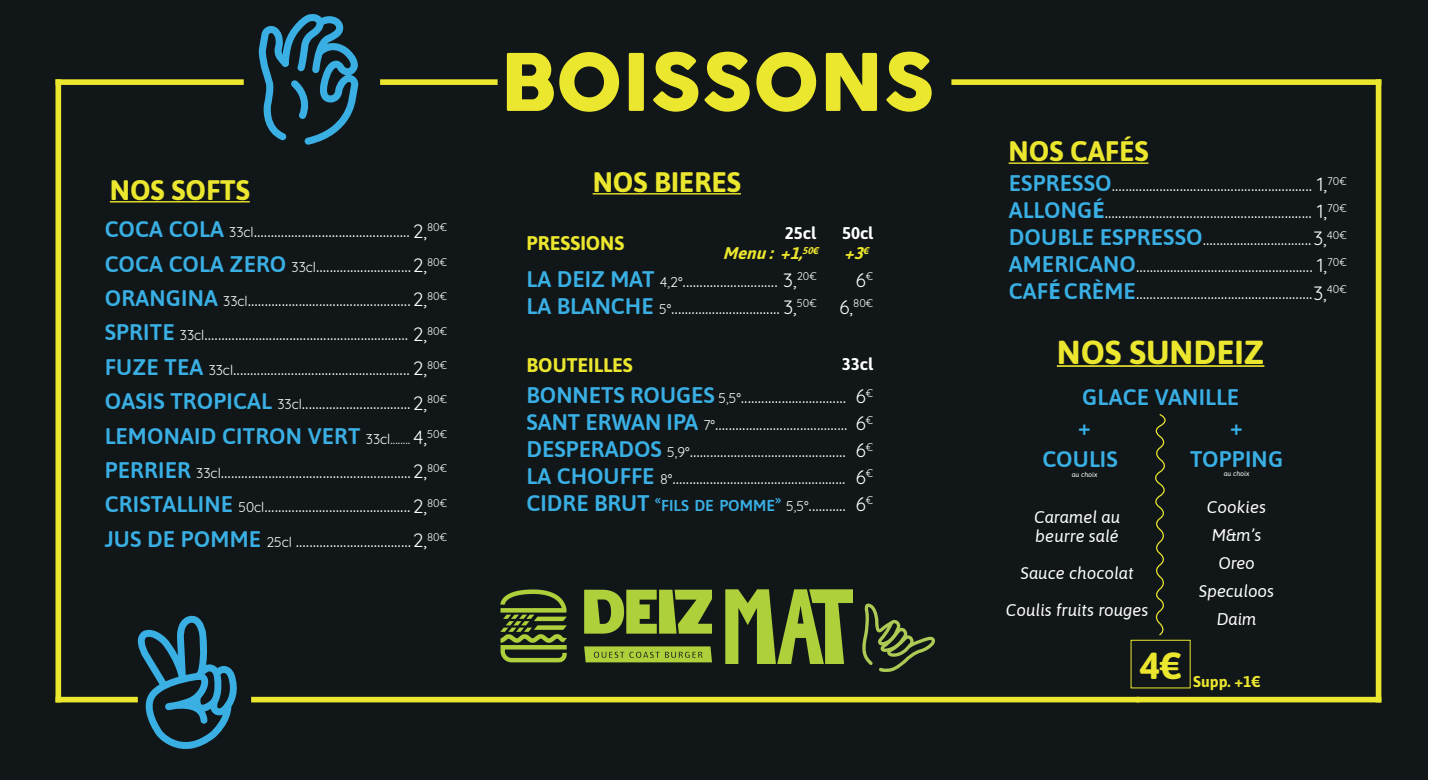
<style>
.page{position:relative;width:1436px;height:780px;background:#fff}
.page>*{position:absolute;margin:0;border:0;box-sizing:border-box;transform-origin:0 0}
.t1{font:78.12px "Cocogoose";color:#ebe62e}
.t2{font:700 37.5px "Asap";color:#ebe62e}
.t3{font:700 33.12px "Asap";color:#ebe62e}
.t4{font:700 28.12px "Asap";color:#ebe62e}
.t5{font:600 22.5px "Asap";letter-spacing:.01em;color:#39afe4}
.t6{font:700 19.69px "Asap";color:#ebe62e}
.t7{font:18.75px/27px "Quicksand";color:#fff;text-align:justify}
.t8{font:italic 16.88px/28.1px "Asap";color:#fff;text-align:center}
.t9{font:italic 700 16.88px "Asap";color:#ebe62e}
.t10{font:700 16.88px "Asap";color:#fff}
.t11{font:600 15.75px "Asap";color:#39afe4}
.t12{font:700 15.62px "Asap";color:#ebe62e}
.t13{font:600 13.12px "Asap";color:#39afe4}
.t14{font:10.94px "Quicksand";color:#fff}
.t15{font:italic 6.88px "Asap";color:#fff}
.s1{font-family:"Asap";font-weight:600;font-size:22.5px;color:#39afe4}
.s2{font-size:13.75px}
.s3{font-family:"Quicksand";font-weight:400;font-size:13.75px;color:#fff}
.s4{font-size:18.75px}
.s5{font-family:"Asap";font-weight:700;font-size:22.5px;color:#39afe4}
</style>
<div class="page">
<div style="left:0;top:0;width:1426px;height:780px;background:#111618"></div>
<div style="left:380px;top:79px;width:117px;height:6px;background:#ebe62e"></div>
<hr style="left:1008px;top:162px;width:140px;height:2px;background:#ebe62e">
<hr style="left:110px;top:201px;width:140px;height:1px;background:#ebe62e">
<hr style="left:592px;top:193px;width:148px;height:1px;background:#ebe62e">
<svg style="left:136px;top:615px;width:101px;height:134px"></svg>
<svg style="left:258px;top:14px;width:101px;height:131px"></svg>
<div style="left:55px;top:79px;width:189px;height:6px;background:#ebe62e"></div>
<div style="left:55px;top:79px;width:6px;height:623px;background:#ebe62e"></div>
<div style="left:1375px;top:79px;width:5px;height:623px;background:#ebe62e"></div>
<div style="left:251px;top:696px;width:888px;height:6px;background:#ebe62e"></div>
<div style="left:951px;top:79px;width:429px;height:6px;background:#ebe62e"></div>
<div style="left:1136px;top:696px;width:244px;height:6px;background:#ebe62e"></div>
<img style="left:500px;top:590px;width:352px;height:73px">
<svg style="left:862px;top:603px;width:73px;height:69px"></svg>
<div style="left:55px;top:696px;width:83px;height:6px;background:#ebe62e"></div>
<hr style="left:1056px;top:365px;width:208px;height:2px;background:#ebe62e">
<svg style="left:1155px;top:414px;width:11px;height:222px"></svg>
<h1 class="t1" style="left:500px;top:28px;width:435px">BOISSONS</h1>
<h3 class="t4" style="left:110px;top:170px;width:141px">NOS SOFTS</h3>
<h3 class="t4" style="left:592px;top:162px;width:150px">NOS BIERES</h3>
<p class="t6" style="left:526px;top:229px;width:99px">PRESSIONS</p>
<p class="t7" style="left:105px;top:211px;width:308px;line-height:34.4px;text-align:left"><span class="s1">COCA COLA</span> <span class="s2">33cl</span>..............................................<br><span class="s1">COCA COLA ZERO</span> <span class="s2">33cl</span>............................<br><span class="s1">ORANGINA</span> <span class="s2">33cl</span>................................................<br><span class="s1">SPRITE</span> <span class="s2">33cl</span>............................................................<br><span class="s1">FUZE TEA</span> <span class="s2">33cl</span>....................................................<br><span class="s1">OASIS TROPICAL</span> <span class="s2">33cl</span>................................</p>
<p class="t5" style="left:105px;top:420px;width:307px">LEMONAID CITRON VERT <span class="s3">33cl........</span></p>
<p class="t7" style="left:105px;top:452px;width:308px;line-height:34.4px"><span class="s1">PERRIER</span> <span class="s2">33cl</span>........................................................<br><span class="s1">CRISTALLINE</span> <span class="s2">50cl</span>...........................................<br><span class="s1">JUS DE POMME</span> <span class="s2">25cl</span> ..................................</p>
<p class="t14" style="left:412px;top:219px;width:36px"><span class="s4">2,</span>80€</p>
<p class="t14" style="left:412px;top:253px;width:36px"><span class="s4">2,</span>80€</p>
<p class="t14" style="left:412px;top:288px;width:36px"><span class="s4">2,</span>80€</p>
<p class="t14" style="left:412px;top:322px;width:36px"><span class="s4">2,</span>80€</p>
<p class="t14" style="left:412px;top:356px;width:36px"><span class="s4">2,</span>80€</p>
<p class="t14" style="left:412px;top:391px;width:36px"><span class="s4">2,</span>80€</p>
<p class="t14" style="left:413px;top:425px;width:35px"><span class="s4">4,</span>50€</p>
<p class="t14" style="left:412px;top:460px;width:36px"><span class="s4">2,</span>80€</p>
<p class="t14" style="left:412px;top:494px;width:36px"><span class="s4">2,</span>80€</p>
<p class="t14" style="left:412px;top:528px;width:36px"><span class="s4">2,</span>80€</p>
<p class="t10" style="left:784px;top:221px;width:33px">25cl</p>
<p class="t10" style="left:841px;top:221px;width:33px">50cl</p>
<p class="t9" style="left:723px;top:241px;width:100px">Menu: +1,<sup>50€</sup></p>
<p class="t9" style="left:844px;top:241px;width:29px">+3<sup>€</sup></p>
<p class="t7" style="left:526px;top:265px;width:255px"><span class="s1">LA DEIZ MAT</span> <span class="s2">4,2°</span>............................<br><span class="s1">LA BLANCHE</span> <span class="s2">5°</span>................................</p>
<p class="t14" style="left:783px;top:268px;width:35px"><span class="s4">3,</span>20€</p>
<p class="t14" style="left:783px;top:295px;width:35px"><span class="s4">3,</span>50€</p>
<p class="t7" style="left:855px;top:264px;width:19px">6<sup>€</sup></p>
<p class="t14" style="left:839px;top:295px;width:35px"><span class="s4">6,</span>80€</p>
<p class="t10" style="left:841px;top:352px;width:33px">33cl</p>
<p class="t6" style="left:526px;top:351px;width:108px">BOUTEILLES</p>
<p class="t7" style="left:526px;top:381px;width:348px;text-align:left"><span class="s1">BONNETS ROUGES</span> <span class="s2">5,5°</span>...............................<br><span class="s1">SANT ERWAN IPA</span> <span class="s2">7°</span>....................................... 6<sup>€ </sup><span class="s1">DESPERADOS</span> <span class="s2">5,9°</span>..............................................<br><span class="s1">LA CHOUFFE</span> <span class="s2">8°</span>...................................................</p>
<p class="t5" style="left:526px;top:487px;width:136px">CIDRE BRUT <sup>«</sup></p>
<p class="t11" style="left:661px;top:494px;width:115px">FILS DE POMME</p>
<p class="t13" style="left:775px;top:490px;width:8px">»</p>
<p class="t7" style="left:855px;top:381px;width:19px">6<sup>€</sup></p>
<p class="t7" style="left:855px;top:434px;width:19px">6<sup>€ </sup>6<sup>€ </sup>6<sup>€</sup></p>
<p class="t7" style="left:786px;top:489px;width:61px"><span class="s2">5,5°</span>...........</p>
<h3 class="t4" style="left:1008px;top:131px;width:141px">NOS CAFÉS</h3>
<p class="t7" style="left:1008px;top:169px;width:305px"><span class="s1">ESPRESSO</span>...........................................................<br><span class="s1">ALLONG</span><span class="s5">É</span>.............................................................<br><span class="s1">DOUBLE ESPRESSO</span>................................<br><span class="s1">AMERICANO</span>....................................................<br><span class="s1">CAF</span><span class="s5">É</span> <span class="s1">CRÈME</span>....................................................</p>
<p class="t14" style="left:1316px;top:172px;width:31px"><span class="s4">1,</span>70€</p>
<p class="t14" style="left:1316px;top:199px;width:31px"><span class="s4">1,</span>70€</p>
<p class="t14" style="left:1312px;top:226px;width:35px"><span class="s4">3,</span>40€</p>
<p class="t14" style="left:1316px;top:254px;width:31px"><span class="s4">1,</span>70€</p>
<p class="t14" style="left:1312px;top:281px;width:35px"><span class="s4">3,</span>40€</p>
<h3 class="t3" style="left:1056px;top:328px;width:209px">NOS SUNDEIZ</h3>
<p class="t5" style="left:1082px;top:381px;width:158px">GLACE VANILLE</p>
<p class="t5" style="left:1078px;top:411px;width:14px">+</p>
<p class="t5" style="left:1229px;top:411px;width:14px">+</p>
<p class="t15" style="left:1071px;top:469px;width:27px">au choix</p>
<p class="t15" style="left:1223px;top:469px;width:27px">au choix</p>
<p class="t5" style="left:1042px;top:443px;width:77px">COULIS</p>
<p class="t5" style="left:1189px;top:443px;width:95px">TOPPING</p>
<p class="t8" style="left:1198px;top:491px;width:77px">Cookies<br>M&amp;m’s<br>Oreo<br>Speculoos<br>Daim</p>
<p class="t8" style="left:1034px;top:506px;width:87px;line-height:19.4px;text-align:left">Caramel au beurre salé</p>
<p class="t8" style="left:1005px;top:553px;width:144px;line-height:36.9px">Sauce chocolat<br>Coulis fruits rouges</p>
<h2 class="t2" style="left:1139px;top:639px;width:43px">4€</h2>
<p class="t12" style="left:1192px;top:671px;width:69px">Supp. +1€</p>
</div>
